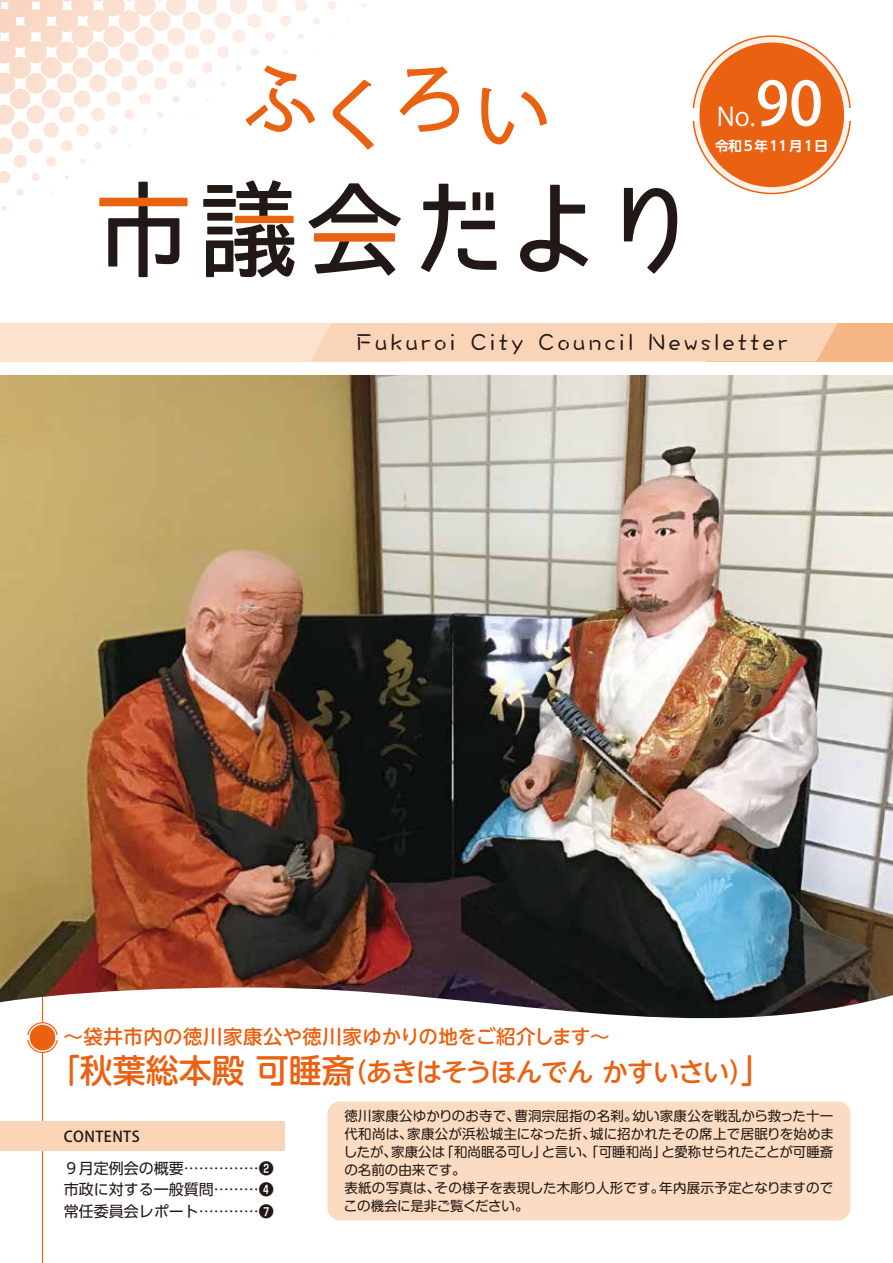
<style>
.page{position:relative;width:893px;height:1263px;background:#fff}
.page>*{position:absolute;margin:0;border:0;box-sizing:border-box;transform-origin:0 0}
.t1{font:75px "Koz Go Pro";color:#eb6112}
.t2{font:500 60px "Koz Go Pro";color:#fff}
.t3{font:500 33px "UD Shin M Go Pro";color:#eb6112}
.t4{font:500 26.4px "UD Shin M Go Pro";letter-spacing:-.04em;color:#eb6112}
.t5{font:25.5px "Koz Go Pro";color:#fff}
.t6{font:24px "DF Wa Wa SC W5";letter-spacing:.15em;color:#221815}
.t7{font:500 19.5px "UD Shin M Go Pro";letter-spacing:.02em;color:#eb6112}
.t8{font:15px/21.8px "UD Shin Go Pro";color:#221815;text-align:justify}
.t9{font:500 14.85px "Koz Go Pro";letter-spacing:.03em;color:#221815}
.t10{font:13.5px/18px "Shin M Go Pro";letter-spacing:.005em;color:#221815}
.t11{font:13.5px "Shin M Go Pro";letter-spacing:-.015em;color:#221815}
.t12{font:700 13.5px "UD Shin Go Pro De";letter-spacing:.12em;color:#fff}
.s1{font-size:26.4px}
.s2{font-family:"Shin Go Pr 5 De";font-weight:700}
</style>
<div class="page">
<hr style="left:42px;top:978px;width:1px;height:285px;background:#eb6112">
<img style="left:0;top:375px;width:893px;height:648px">
<svg style="left:693px;top:36px;width:157px;height:157px;fill:#fef2e8"></svg>
<div style="left:687px;top:108px;width:170px;height:13px;background:#fff"></div>
<div style="left:699px;top:43px;width:145px;height:144px;background:#eb6112;border-radius:50%"></div>
<div style="left:327px;top:1101px;width:523px;height:119px;background:#fbdcc2;border-radius:13px"></div>
<div style="left:0;top:323px;width:405px;height:38px;background:#fce3cf"></div>
<div style="left:706px;top:323px;width:187px;height:38px;background:#f6b584"></div>
<div style="left:311px;top:323px;width:527px;height:38px;background:#fad4b6"></div>
<svg style="left:28px;top:1023px;width:29px;height:29px"></svg>
<div style="left:27px;top:1022px;width:31px;height:31px;border:1px solid #eb6112;border-radius:50%"></div>
<svg style="left:27px;top:1035px;width:31px;height:5px"></svg>
<div style="left:30px;top:1025px;width:25px;height:25px;background:#eb6112;border-radius:50%"></div>
<svg style="left:0;top:0;width:588px;height:278px"></svg>
<svg style="left:623px;top:187px;width:55px;height:87px"></svg>
<div style="left:236px;top:216px;width:57px;height:6px;background:#eb6112"></div>
<div style="left:235px;top:216px;width:59px;height:7px;border:2px solid #eb6112"></div>
<div style="left:100px;top:198px;width:87px;height:8px;background:#eb6112"></div>
<div style="left:315px;top:234px;width:79px;height:7px;background:#eb6112"></div>
<div style="left:314px;top:233px;width:81px;height:9px;border:2px solid #eb6112"></div>
<div style="left:0;top:1121px;width:285px;height:30px;background:#fad4b6"></div>
<h1 class="t1" style="left:243px;top:59px;width:309px">ふくろい</h1>
<h2 class="t2" style="left:755px;top:65px;width:69px">90</h2>
<p class="t12" style="left:715px;top:135px;width:114px">令和5年11月1日</p>
<h3 class="t5" style="left:717px;top:100px;width:40px">No.</h3>
<h3 class="t6" style="left:357px;top:328px;width:100px">Fukuroi</h3>
<h3 class="t6" style="left:471px;top:328px;width:54px">City</h3>
<h3 class="t6" style="left:539px;top:328px;width:96px">Council</h3>
<h3 class="t6" style="left:648px;top:328px;width:141px">Newsletter</h3>
<h3 class="t7" style="left:64px;top:1021px;width:547px">～袋井市内の徳川家康公や徳川家ゆかりの地をご紹介します~</h3>
<h3 class="t3" style="left:47px;top:1043px;width:309px">「秋葉総本殿可睡斎</h3>
<h3 class="t3" style="left:728px;top:1043px;width:47px">「<span class="s1">(</span></h3>
<h3 class="t4" style="left:341px;top:1050px;width:390px">（あきはそうほんでんかすいさい</h3>
<p class="t9" style="left:64px;top:1127px;width:78px">CONTENTS</p>
<p class="t8" style="left:64px;top:1156px;width:212px">９月定例会の概要...............<span class="s2">2</span>市政に対する一般質問.........<span class="s2">4</span>常任委員会レポート............<span class="s2">7</span></p>
<p class="t10" style="left:344px;top:1106px;width:177px">徳川家康公ゆかりのお寺で、</p>
<p class="t10" style="left:514px;top:1106px;width:125px">曹洞宗屈指の名刹。</p>
<p class="t10" style="left:632px;top:1106px;width:202px">幼い家康公を戦乱から救った十一</p>
<p class="t10" style="left:407px;top:1124px;width:190px">家康公が浜松城主になった折、</p>
<p class="t10" style="left:590px;top:1124px;width:245px">城に招かれたその席上で居眠りを始めま</p>
<p class="t10" style="left:344px;top:1124px;width:70px">代和尚は、</p>
<p class="t10" style="left:344px;top:1142px;width:123px">したが、<br>の名前の由来です。</p>
<p class="t11" style="left:661px;top:1141px;width:174px">と愛称せられたことが可睡斎</p>
<p class="t10" style="left:441px;top:1142px;width:108px">「和尚眠る可し」</p>
<p class="t10" style="left:542px;top:1142px;width:126px">と言い、「可睡和尚」</p>
<p class="t10" style="left:391px;top:1142px;width:56px">家康公は</p>
<p class="t10" style="left:435px;top:1178px;width:231px">その様子を表現した木彫り人形です。</p>
<p class="t10" style="left:344px;top:1178px;width:186px">表紙の写真は、<br>この機会に是非ご覧ください。</p>
<p class="t10" style="left:659px;top:1178px;width:176px">年内展示予定となりますので</p>
</div>
